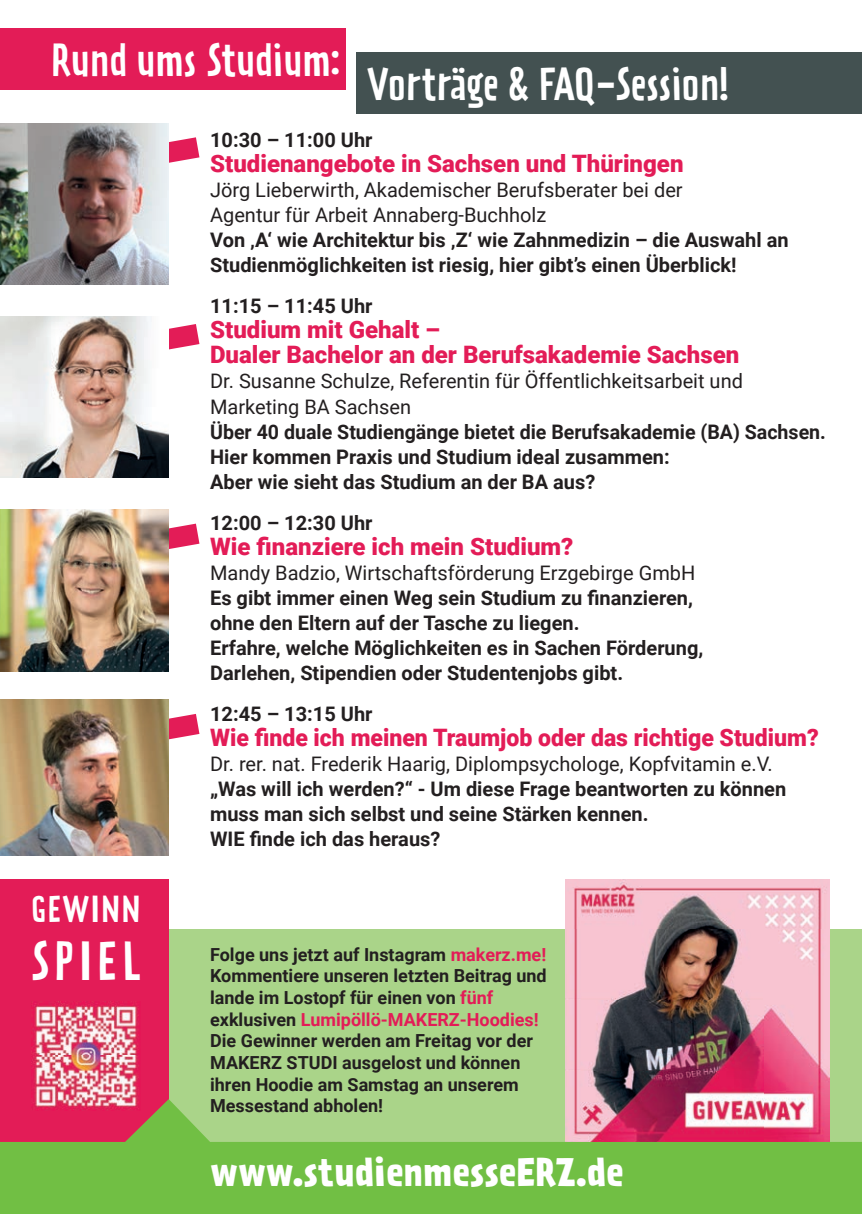
<style>
.page{position:relative;width:862px;height:1214px;background:#fff}
.page>*{position:absolute;margin:0;border:0;box-sizing:border-box;transform-origin:0 0}
.t1{font:48.6px "Prater Sans";color:#fff}
.t2{font:41px "Prater Sans";color:#fff}
.t3{font:700 35.4px "Prater Sans";color:#fff}
.t4{font:33.2px "Prater Sans";letter-spacing:.05em;color:#fff}
.t5{font:900 24px/25px "Roboto";color:#e31c57}
.t6{font:900 24px "Roboto";color:#e31c57;scale:.96 1}
.t7{font:700 20px/25px "Roboto";color:#231f20}
.t8{font:20px/25px "Roboto";color:#231f20}
.t9{font:700 18px/21.6px "Roboto";color:#231f20}
.s1{color:#e31c57}
</style>
<div class="page">
<div style="left:0;top:929px;width:862px;height:253px;background:#aad489"></div>
<div style="left:0;top:28px;width:345px;height:62px;background:#e31c57"></div>
<div style="left:0;top:878px;width:169px;height:272px;background:#e31c57"></div>
<div style="left:356px;top:52px;width:506px;height:62px;background:#435151"></div>
<svg style="left:169px;top:714px;width:30px;height:26px"></svg>
<svg style="left:169px;top:523px;width:30px;height:26px"></svg>
<svg style="left:169px;top:324px;width:30px;height:26px"></svg>
<svg style="left:169px;top:137px;width:30px;height:26px"></svg>
<img style="left:0;top:699px;width:169px;height:156px">
<img style="left:0;top:509px;width:169px;height:162px">
<img style="left:0;top:316px;width:169px;height:162px">
<img style="left:0;top:123px;width:169px;height:162px">
<img style="left:566px;top:879px;width:263px;height:219px">
<img style="left:32px;top:1001px;width:107px;height:97px">
<svg style="left:0;top:1098px;width:862px;height:115px;fill:#71bf44"></svg>
<h2 class="t2" style="left:51px;top:34px;width:291px">Rund ums Studium:</h2>
<h2 class="t2" style="left:367px;top:58px;width:363px">Vorträge &amp; FAQ-Session!</h2>
<h3 class="t4" style="left:31px;top:887px;width:110px">GEWINN</h3>
<h1 class="t1" style="left:31px;top:930px;width:111px">SPIEL</h1>
<p class="t7" style="left:210px;top:127px;width:164px">10:30 – 11:00 Uhr</p>
<p class="t5" style="left:210px;top:150px;width:475px">Studienangebote in Sachsen und Thüringen</p>
<p class="t8" style="left:210px;top:177px;width:474px">Jörg Lieberwirth, Akademischer Berufsberater bei der<br>Agentur für Arbeit Annaberg-Buchholz</p>
<p class="t7" style="left:210px;top:227px;width:580px">Von ‚A‘ wie Architektur bis ‚Z‘ wie Zahnmedizin – die Auswahl an<br>Studienmöglichkeiten ist riesig, hier gibt’s einen Überblick!</p>
<p class="t7" style="left:210px;top:293px;width:164px">11:15 – 11:45 Uhr</p>
<p class="t5" style="left:210px;top:316px;width:531px">Studium mit Gehalt –<br>Dualer Bachelor an der Berufsakademie Sachsen</p>
<p class="t8" style="left:210px;top:368px;width:534px">Dr. Susanne Schulze, Referentin für Öffentlichkeitsarbeit und<br>Marketing BA Sachsen</p>
<p class="t7" style="left:210px;top:418px;width:617px">Über 40 duale Studiengänge bietet die Berufsakademie (BA) Sachsen.<br>Hier kommen Praxis und Studium ideal zusammen:<br>Aber wie sieht das Studium an der BA aus?</p>
<p class="t7" style="left:210px;top:509px;width:164px">12:00 – 12:30 Uhr</p>
<p class="t5" style="left:210px;top:532px;width:365px">Wie finanziere ich mein Studium?</p>
<p class="t8" style="left:210px;top:559px;width:487px">Mandy Badzio, Wirtschaftsförderung Erzgebirge GmbH</p>
<p class="t7" style="left:210px;top:584px;width:495px">Es gibt immer einen Weg sein Studium zu finanzieren, ohne den Eltern auf der Tasche zu liegen.<br>Erfahre, welche Möglichkeiten es in Sachen Förderung, Darlehen, Stipendien oder Studentenjobs gibt.</p>
<p class="t7" style="left:210px;top:700px;width:164px">12:45 – 13:15 Uhr</p>
<p class="t6" style="left:210px;top:720px;width:635px">Wie finde ich meinen Traumjob oder das richtige Studium?</p>
<p class="t8" style="left:210px;top:750px;width:564px">Dr. rer. nat. Frederik Haarig, Diplompsychologe, Kopfvitamin e.V.</p>
<p class="t7" style="left:210px;top:775px;width:577px">„Was will ich werden?“ - Um diese Frage beantworten zu können muss man sich selbst und seine Stärken kennen.<br>WIE finde ich das heraus?</p>
<p class="t9" style="left:210px;top:942px;width:338px">Folge uns jetzt auf Instagram <span class="s1">makerz.me!<br></span>Kommentiere unseren letzten Beitrag und lande im Lostopf für einen von <span class="s1">fünf </span>exklusiven <span class="s1">Lumipöllö-MAKERZ-Hoodies!<br></span>Die Gewinner werden am Freitag vor der MAKERZ STUDI ausgelost und können ihren Hoodie am Samstag an unserem Messestand abholen!</p>
<h3 class="t3" style="left:210px;top:1148px;width:415px">www.studienmesseERZ.de</h3>
<h3 class="t3" style="left:220px;top:1148px;width:415px">www.studienmesseERZ.de</h3>
</div>
